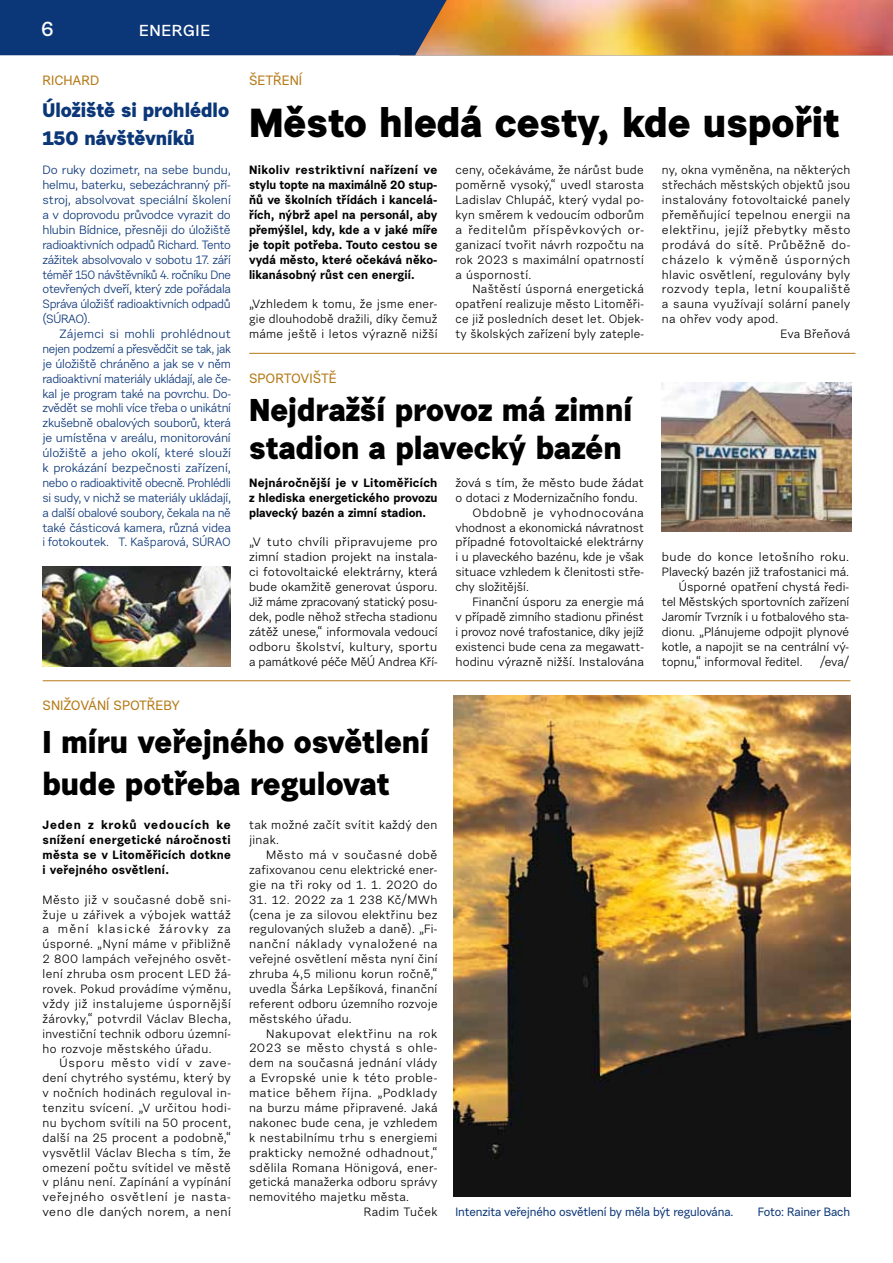
<style>
.page{position:relative;width:893px;height:1263px;background:#fff}
.page>*{position:absolute;margin:0;border:0;box-sizing:border-box;transform-origin:0 0}
.t1{font:700 40.5px "Urban Grotesk Me Bl";color:#000}
.t2{font:700 31.5px/38.2px "Urban Grotesk Me Bl";color:#000}
.t3{font:20.25px "Urban Grotesk Me Bl";color:#fff}
.t4{font:700 20.25px "Urban Grotesk Li Se";color:#fff}
.t5{font:700 19.5px/28px "Urban Grotesk Me Bl";color:#0b3677}
.t6{font:13.5px "Urban Grotesk Me Bl";color:#b57916}
.t7{font:12px/14.9px "Urban Grotesk Re Bo";letter-spacing:.02em;color:#000;text-align:justify}
.t8{font:12px/14.9px "Urban Grotesk Re Bo";letter-spacing:-.025em;color:#0b3677;text-align:justify}
.t9{font:700 12px/14.9px "Urban Grotesk Re Bo";letter-spacing:.01em;color:#000;text-align:justify}
.t10{font:12px "Urban Grotesk Re Bo";color:#000}
.t11{font:12px "Urban Grotesk Re Bo";letter-spacing:.045em;color:#000}
.t12{font:12px "Urban Grotesk Re Bo";letter-spacing:-.005em;color:#000}
.t13{font:12px "Urban Grotesk Me Bl";letter-spacing:-.01em;color:#0b3677}
.t14{font:12px "Urban Grotesk Re Bo";letter-spacing:.05em;color:#000}
.t15{font:12px "Urban Grotesk Re Bo";letter-spacing:.04em;color:#000}
.t16{font:12px "Urban Grotesk Re Bo";letter-spacing:.065em;color:#000}
</style>
<div class="page">
<hr style="left:43px;top:680px;width:807px;height:1px;background:#b57916">
<img style="left:454px;top:695px;width:396px;height:501px">
<hr style="left:249px;top:353px;width:606px;height:1px;background:#b57916">
<img style="left:661px;top:383px;width:190px;height:148px">
<img style="left:43px;top:567px;width:188px;height:99px">
<img style="left:447px;top:0;width:446px;height:55px">
<div style="left:0;top:0;width:447px;height:55px;background:#0b3677"></div>
<h3 class="t4" style="left:41px;top:16px;width:14px">6</h3>
<h3 class="t3" style="left:139px;top:17px;width:73px">energie</h3>
<p class="t6" style="left:43px;top:72px;width:58px">RICHARD</p>
<h3 class="t5" style="left:43px;top:96px;width:188px">Úložiště si prohlédlo<br>150 návštěvníků</h3>
<p class="t8" style="left:43px;top:163px;width:190px">Do ruky dozimetr, na sebe bundu, helmu, baterku, sebezáchranný pří&shy;stroj, absolvovat speciální školení a v doprovodu průvodce vyrazit do hlubin Bídnice, přesněji do úložiště radioaktivních odpadů Richard. Tento zážitek absolvovalo v sobotu 17. září téměř 150 návštěvníků 4. ročníku Dne otevřených dveří, který zde pořádala Správa úložišť radioaktivních odpadů (SÚRAO).</p>
<p class="t8" style="left:43px;top:326px;width:190px;text-indent:17px">Zájemci si mohli prohlédnout nejen podzemí a přesvědčit se tak, jak je úložiště chráněno a jak se v něm radioaktivní materiály ukládají, ale če&shy;kal je program také na povrchu. Do&shy;zvědět se mohli více třeba o unikátní zkušebně obalových souborů, která je umístěna v areálu, monitorování úložiště a jeho okolí, které slouží k prokázání bezpečnosti zařízení, nebo o radioaktivitě obecně. Prohlédli si sudy, v nichž se materiály ukládají, a další obalové soubory, čekala na ně také částicová kamera, různá videa i fotokoutek. T. Kašparová, SÚRAO</p>
<p class="t6" style="left:249px;top:72px;width:17px">Šetření</p>
<h1 class="t1" style="left:249px;top:96px;width:592px">Město hledá cesty, kde uspořit</h1>
<p class="t9" style="left:249px;top:162px;width:190px">Nikoliv restriktivní nařízení ve stylu topte na maximálně 20 stup&shy;ňů ve školních třídách i kancelá&shy;řích, nýbrž apel na personál, aby přemýšlel, kdy, kde a v jaké míře je topit potřeba. Touto cestou se vydá město, které očekává něko&shy;likanásobný růst cen energií.</p>
<p class="t7" style="left:249px;top:296px;width:190px">„Vzhledem k tomu, že jsme ener&shy;gie dlouhodobě dražili, díky čemuž máme ještě i letos výrazně nižší</p>
<p class="t7" style="left:455px;top:163px;width:190px">ceny, očekáváme, že nárůst bude poměrně vysoký,“ uvedl starosta Ladislav Chlupáč, který vydal po&shy;kyn směrem k vedoucím odborům a ředitelům příspěvkových or&shy;ganizací tvořit návrh rozpočtu na rok 2023 s maximální opatrností a úsporností.</p>
<p class="t7" style="left:455px;top:282px;width:190px;text-indent:17px">Naštěstí úsporná energetická opatření realizuje město Litoměři&shy;ce již posledních deset let. Objek&shy;ty školských zařízení byly zateple-</p>
<p class="t7" style="left:662px;top:163px;width:190px">ny, okna vyměněna, na některých</p>
<p class="t7" style="left:662px;top:177px;width:190px">střechách městských objektů jsou</p>
<p class="t7" style="left:662px;top:192px;width:190px">instalovány fotovoltaické panely</p>
<p class="t7" style="left:662px;top:207px;width:190px">přeměňující tepelnou energii na</p>
<p class="t11" style="left:662px;top:222px;width:190px">elektřinu, jejíž přebytky město</p>
<p class="t14" style="left:662px;top:237px;width:190px">prodává do sítě. Průběžně do-</p>
<p class="t16" style="left:662px;top:252px;width:190px">cházelo k výměně úsporných</p>
<p class="t7" style="left:662px;top:267px;width:190px">hlavic osvětlení, regulovány byly</p>
<p class="t11" style="left:662px;top:282px;width:190px">rozvody tepla, letní koupaliště</p>
<p class="t7" style="left:662px;top:297px;width:190px">a sauna využívají solární panely</p>
<p class="t7" style="left:662px;top:311px;width:118px">na ohřev vody apod.</p>
<p class="t10" style="left:780px;top:326px;width:71px">Eva Břeňová</p>
<p class="t6" style="left:249px;top:370px;width:89px">SPORTOVIŠTĚ</p>
<h2 class="t2" style="left:249px;top:390px;width:385px">Nejdražší provoz má zimní stadion a plavecký bazén</h2>
<p class="t9" style="left:249px;top:475px;width:190px">Nejnáročnější je v Litoměřicích z hlediska energetického provozu plavecký bazén a zimní stadion.</p>
<p class="t7" style="left:249px;top:535px;width:190px">„V tuto chvíli připravujeme pro zimní stadion projekt na instala&shy;ci fotovoltaické elektrárny, která bude okamžitě generovat úsporu.<br>Již máme zpracovaný statický posu&shy;dek, podle něhož střecha stadionu zátěž unese,“ informovala vedoucí odboru školství, kultury, sportu a památkové péče MěÚ Andrea Kří-</p>
<p class="t7" style="left:455px;top:475px;width:190px">žová s tím, že město bude žádat</p>
<p class="t10" style="left:455px;top:490px;width:184px">o dotaci z Modernizačního fondu.</p>
<p class="t15" style="left:472px;top:505px;width:173px">Obdobně je vyhodnocována</p>
<p class="t12" style="left:455px;top:520px;width:190px">vhodnost a ekonomická návratnost</p>
<p class="t7" style="left:455px;top:535px;width:190px">případné fotovoltaické elektrárny</p>
<p class="t10" style="left:455px;top:550px;width:190px">i u plaveckého bazénu, kde je však</p>
<p class="t10" style="left:455px;top:565px;width:190px">situace vzhledem k členitosti stře-</p>
<p class="t10" style="left:455px;top:579px;width:75px">chy složitější.</p>
<p class="t7" style="left:472px;top:594px;width:173px">Finanční úsporu za energie má</p>
<p class="t10" style="left:455px;top:609px;width:190px">v případě zimního stadionu přinést</p>
<p class="t12" style="left:455px;top:624px;width:190px">i provoz nové trafostanice, díky jejíž</p>
<p class="t10" style="left:455px;top:639px;width:190px">existenci bude cena za megawatt-</p>
<p class="t7" style="left:455px;top:654px;width:190px">hodinu výrazně nižší. Instalována</p>
<p class="t7" style="left:662px;top:549px;width:189px">bude do konce letošního roku.</p>
<p class="t10" style="left:662px;top:565px;width:189px">Plavecký bazén již trafostanici má.</p>
<p class="t7" style="left:679px;top:579px;width:172px">Úsporné opatření chystá ředi-</p>
<p class="t10" style="left:662px;top:594px;width:189px">tel Městských sportovních zařízení</p>
<p class="t12" style="left:662px;top:609px;width:189px">Jaromír Tvrzník i u fotbalového sta-</p>
<p class="t10" style="left:662px;top:624px;width:189px">dionu. „Plánujeme odpojit plynové</p>
<p class="t10" style="left:662px;top:639px;width:189px">kotle, a napojit se na centrální vý-</p>
<p class="t10" style="left:662px;top:654px;width:142px">topnu,“ informoval ředitel.</p>
<p class="t7" style="left:820px;top:654px;width:30px">/eva/</p>
<p class="t6" style="left:43px;top:697px;width:139px">SNIŽOVÁNÍ SPOTŘEBY</p>
<h2 class="t2" style="left:43px;top:720px;width:388px;line-height:42.5px">I míru veřejného osvětlení bude potřeba regulovat</h2>
<p class="t9" style="left:43px;top:817px;width:190px">Jeden z kroků vedoucích ke snížení energetické náročnosti města se v Litoměřicích dotkne i veřejného osvětlení.</p>
<p class="t7" style="left:43px;top:892px;width:190px">Město již v současné době sni&shy;žuje u zářivek a výbojek wattáž a mění klasické žárovky za úsporné. „Nyní máme v přibližně 2 800 lampách veřejného osvět&shy;lení zhruba osm procent LED žá&shy;rovek. Pokud provádíme výměnu, vždy již instalujeme úspornější žárovky,“ potvrdil Václav Blecha, investiční technik odboru územní&shy;ho rozvoje městského úřadu.</p>
<p class="t7" style="left:43px;top:1055px;width:190px;text-indent:17px">Úsporu město vidí v zave&shy;dení chytrého systému, který by v nočních hodinách reguloval in&shy;tenzitu svícení. „V určitou hodi&shy;nu bychom svítili na 50 procent, další na 25 procent a podobně,“ vysvětlil Václav Blecha s tím, že omezení počtu svítidel ve městě v plánu není. Zapínání a vypínání veřejného osvětlení je nasta&shy;veno dle daných norem, a není</p>
<p class="t7" style="left:249px;top:817px;width:190px">tak možné začít svítit každý den jinak.</p>
<p class="t7" style="left:249px;top:847px;width:190px;text-indent:17px">Město má v současné době zafixovanou cenu elektrické ener&shy;gie na tři roky od 1. 1. 2020 do</p>
<p class="t7" style="left:249px;top:892px;width:190px">31. 12. 2022 za 1 238 Kč/MWh (cena je za silovou elektřinu bez regulovaných služeb a daně). „Fi&shy;nanční náklady vynaložené na veřejné osvětlení města nyní činí zhruba 4,5 milionu korun ročně,“ uvedla Šárka Lepšíková, finanční referent odboru územního rozvoje městského úřadu.</p>
<p class="t14" style="left:266px;top:1026px;width:173px">Nakupovat elektřinu na rok</p>
<p class="t15" style="left:249px;top:1041px;width:190px">2023 se město chystá s ohle-</p>
<p class="t7" style="left:249px;top:1055px;width:190px">dem na současná jednání vlády</p>
<p class="t11" style="left:249px;top:1070px;width:190px">a Evropské unie k této proble-</p>
<p class="t11" style="left:249px;top:1085px;width:190px">matice během října. „Podklady</p>
<p class="t7" style="left:249px;top:1100px;width:190px">na burzu máme připravené. Jaká</p>
<p class="t7" style="left:249px;top:1115px;width:190px">nakonec bude cena, je vzhledem</p>
<p class="t7" style="left:249px;top:1130px;width:190px">k nestabilnímu trhu s energiemi</p>
<p class="t7" style="left:249px;top:1145px;width:190px">prakticky nemožné odhadnout,“</p>
<p class="t7" style="left:249px;top:1160px;width:190px">sdělila Romana Hönigová, ener-</p>
<p class="t7" style="left:249px;top:1175px;width:190px">getická manažerka odboru správy</p>
<p class="t7" style="left:249px;top:1189px;width:162px">nemovitého majetku města.</p>
<p class="t7" style="left:364px;top:1204px;width:75px">Radim Tuček</p>
<p class="t13" style="left:455px;top:1204px;width:280px">Intenzita veřejného osvětlení by měla být regulována.</p>
<p class="t13" style="left:758px;top:1204px;width:94px">Foto: Rainer Bach</p>
</div>
